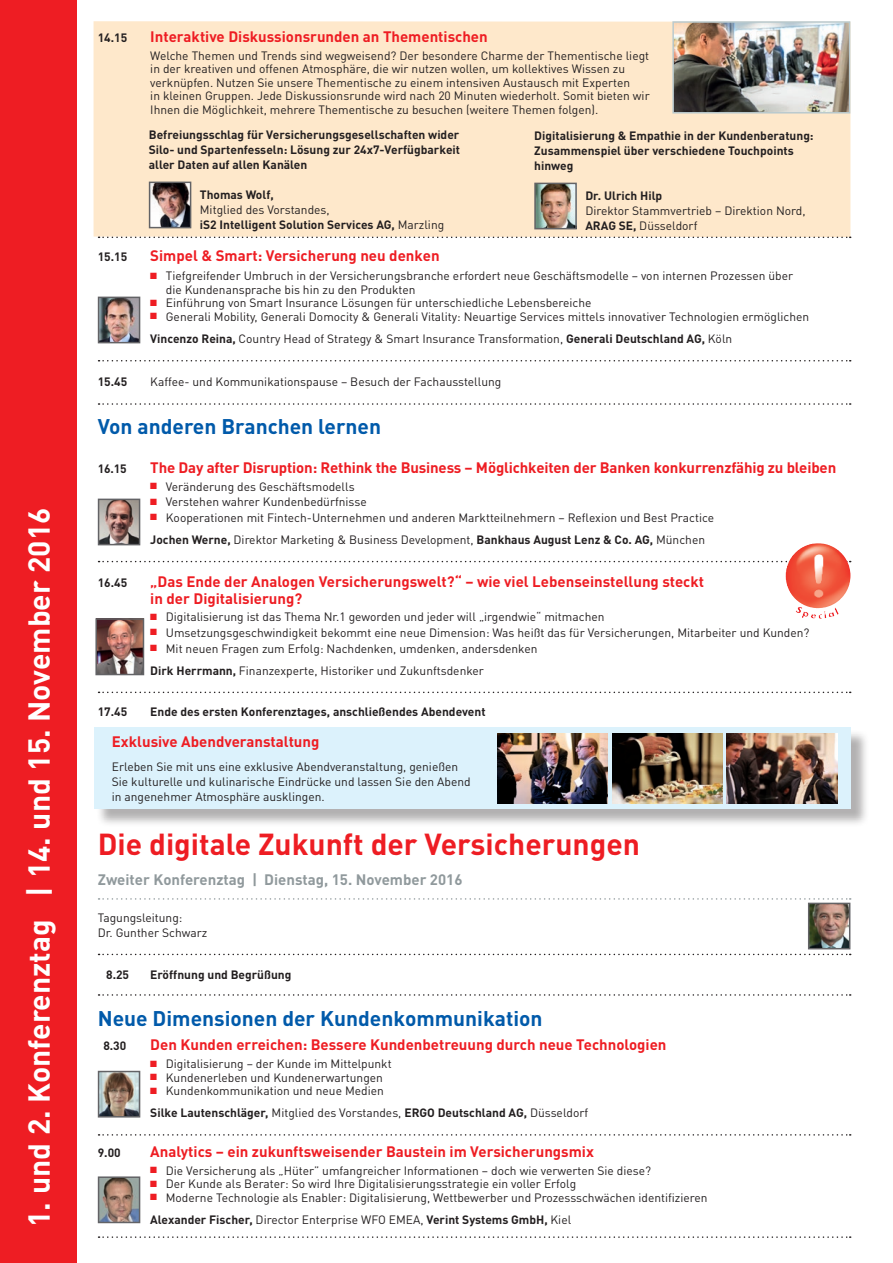
<style>
.page{position:relative;width:893px;height:1263px;background:#fff}
.page>*{position:absolute;margin:0;border:0;box-sizing:border-box;transform-origin:0 0}
.t1{font:700 30px "DINOT";color:#fff}
.t2{font:700 30px "DINOT";color:#ee1d23}
.Programm_Subheadline{font:700 21px "DINOT";color:#015aaa}
.Programm_Subheadline-2{font:700 15px/16.5px "DINOT";color:#ee1d23}
.Programm_Subheadline-3{font:700 15px "DINOT";color:#90999c}
.Programm_Subheadline-4{font:12px/13.5px "DINOT";color:#231f20}
.Programm_Subheadline-5{font:700 12px/15px "DINOT";color:#231f20}
.s1{font-weight:400}
.s2{font-weight:700}
.s3{color:#ee1d23}
</style>
<div class="page">
<div style="left:0;top:0;width:77px;height:1263px;background:#ee1d23"></div>
<div style="left:96px;top:729px;width:773px;height:98px;background:#231f20;opacity:.35"></div>
<div style="left:94px;top:727px;width:756px;height:82px;background:#dcf2fc"></div>
<img style="left:727px;top:733px;width:110px;height:70px">
<img style="left:497px;top:733px;width:111px;height:70px">
<img style="left:612px;top:733px;width:110px;height:70px">
<div style="left:94px;top:21px;width:756px;height:216px;background:#fee8cb"></div>
<svg style="left:99px;top:237px;width:752px;height:1px"></svg>
<svg style="left:99px;top:360px;width:752px;height:1px"></svg>
<svg style="left:99px;top:403px;width:752px;height:2px"></svg>
<svg style="left:99px;top:561px;width:752px;height:1px"></svg>
<svg style="left:99px;top:692px;width:752px;height:1px"></svg>
<img style="left:675px;top:24px;width:172px;height:87px">
<div style="left:672px;top:21px;width:178px;height:93px;border:2px solid #bacace"></div>
<img style="left:786px;top:543px;width:31px;height:61px">
<img style="left:101px;top:300px;width:36px;height:40px">
<div style="left:98px;top:297px;width:42px;height:46px;border:2px solid #636366"></div>
<img style="left:101px;top:502px;width:36px;height:40px">
<div style="left:98px;top:499px;width:42px;height:46px;border:2px solid #636366"></div>
<svg style="left:99px;top:898px;width:752px;height:2px"></svg>
<svg style="left:99px;top:954px;width:752px;height:1px"></svg>
<svg style="left:99px;top:994px;width:752px;height:2px"></svg>
<svg style="left:99px;top:1134px;width:752px;height:1px"></svg>
<svg style="left:99px;top:1236px;width:752px;height:2px"></svg>
<img style="left:811px;top:906px;width:36px;height:40px">
<div style="left:808px;top:903px;width:42px;height:46px;border:2px solid #636366"></div>
<img style="left:152px;top:185px;width:36px;height:40px">
<div style="left:149px;top:182px;width:42px;height:46px;border:2px solid #636366"></div>
<img style="left:537px;top:186px;width:37px;height:40px">
<div style="left:534px;top:183px;width:43px;height:46px;border:2px solid #636366"></div>
<img style="left:98px;top:621px;width:43px;height:51px">
<div style="left:95px;top:618px;width:49px;height:57px;border:2px solid #636366"></div>
<img style="left:101px;top:1074px;width:36px;height:40px">
<div style="left:98px;top:1071px;width:42px;height:46px;border:2px solid #636366"></div>
<img style="left:101px;top:1179px;width:36px;height:41px">
<div style="left:98px;top:1176px;width:42px;height:47px;border:2px solid #636366"></div>
<p class="t1" style="left:18px;top:1227px;width:721px;rotate:-90deg">1. und 2. Konferenztag | 14. und 15. November 2016</p>
<p class="Programm_Subheadline-5" style="left:98px;top:29px;width:31px">14.15</p>
<p class="Programm_Subheadline-2" style="left:150px;top:28px;width:339px">Interaktive Diskussionsrunden an Thementischen</p>
<p class="Programm_Subheadline-4" style="left:150px;top:48px;width:501px">Welche Themen und Trends sind wegweisend? Der besondere Charme der Thementische liegt in der kreativen und offenen Atmosphäre, die wir nutzen wollen, um kollektives Wissen zu verknüpfen. Nutzen Sie unsere Thementische zu einem intensiven Austausch mit Experten<br>in kleinen Gruppen. Jede Diskussionsrunde wird nach 20 Minuten wiederholt. Somit bieten wir Ihnen die Möglichkeit, mehrere Thementische zu besuchen (weitere Themen folgen).</p>
<p class="Programm_Subheadline-5" style="left:149px;top:126px;width:313px;text-align:justify">Befreiungsschlag für Versicherungsgesellschaften wider Silo- und Spartenfesseln: Lösung zur 24x7-Verfügbarkeit aller Daten auf allen Kanälen</p>
<p class="Programm_Subheadline-5" style="left:200px;top:186px;width:246px">Thomas Wolf,<br><span class="s1">Mitglied des Vorstandes,<br></span>iS2 Intelligent Solution Services AG, <span class="s1">Marzling</span></p>
<p class="Programm_Subheadline-5" style="left:534px;top:127px;width:281px">Digitalisierung &amp; Empathie in der Kundenberatung:<br>Zusammenspiel über verschiedene Touchpoints hinweg</p>
<p class="Programm_Subheadline-4" style="left:585px;top:187px;width:222px;line-height:15px"><span class="s2">Dr. Ulrich Hilp<br></span>Direktor Stammvertrieb – Direktion Nord,<br><span class="s2">ARAG SE,</span> Düsseldorf</p>
<p class="Programm_Subheadline-5" style="left:98px;top:248px;width:31px">15.15</p>
<p class="Programm_Subheadline-2" style="left:150px;top:246px;width:291px">Simpel &amp; Smart: Versicherung neu denken</p>
<p class="Programm_Subheadline-4" style="left:166px;top:269px;width:629px;text-indent:-16px"><span class="s3">■</span> Tiefgreifender Umbruch in der Versicherungsbranche erfordert neue Geschäftsmodelle – von internen Prozessen über die Kundenansprache bis hin zu den Produkten</p>
<p class="Programm_Subheadline-4" style="left:150px;top:296px;width:443px"><span class="s3">■</span> Einführung von Smart Insurance Lösungen für unterschiedliche Lebensbereiche</p>
<p class="Programm_Subheadline-4" style="left:150px;top:309px;width:660px"><span class="s3">■</span> Generali Mobility, Generali Domocity &amp; Generali Vitality: Neuartige Services mittels innovativer Technologien ermöglichen</p>
<p class="Programm_Subheadline-4" style="left:150px;top:331px;width:583px"><span class="s2">Vincenzo Reina,</span> Country Head of Strategy &amp; Smart Insurance Transformation, <span class="s2">Generali Deutschland AG,</span> Köln</p>
<p class="Programm_Subheadline-5" style="left:98px;top:374px;width:31px">15.45</p>
<p class="Programm_Subheadline-4" style="left:150px;top:375px;width:353px">Kaffee- und Kommunikationspause – Besuch der Fachausstellung</p>
<p class="Programm_Subheadline" style="left:98px;top:412px;width:285px">Von anderen Branchen lernen</p>
<p class="Programm_Subheadline-5" style="left:98px;top:460px;width:31px">16.15</p>
<p class="Programm_Subheadline-2" style="left:150px;top:458px;width:687px">The Day after Disruption: Rethink the Business – Möglichkeiten der Banken konkurrenzfähig zu bleiben</p>
<p class="Programm_Subheadline-4" style="left:150px;top:479px;width:206px"><span class="s3">■</span> Veränderung des Geschäftsmodells</p>
<p class="Programm_Subheadline-4" style="left:150px;top:495px;width:218px"><span class="s3">■</span> Verstehen wahrer Kundenbedürfnisse</p>
<p class="Programm_Subheadline-4" style="left:150px;top:510px;width:565px"><span class="s3">■</span> Kooperationen mit Fintech-Unternehmen und anderen Marktteilnehmern – Reflexion und Best Practice</p>
<p class="Programm_Subheadline-4" style="left:150px;top:532px;width:556px"><span class="s2">Jochen Werne,</span> Direktor Marketing &amp; Business Development, <span class="s2">Bankhaus August Lenz &amp; Co. AG,</span> München</p>
<p class="Programm_Subheadline-5" style="left:98px;top:575px;width:31px">16.45</p>
<p class="Programm_Subheadline-2" style="left:150px;top:573px;width:555px">„Das Ende der Analogen Versicherungswelt?“ – wie viel Lebenseinstellung steckt in der Digitalisierung?</p>
<p class="Programm_Subheadline-4" style="left:150px;top:610px;width:456px"><span class="s3">■</span> Digitalisierung ist das Thema Nr.1 geworden und jeder will „irgendwie“ mitmachen</p>
<p class="Programm_Subheadline-4" style="left:150px;top:625px;width:661px"><span class="s3">■</span> Umsetzungsgeschwindigkeit bekommt eine neue Dimension: Was heißt das für Versicherungen, Mitarbeiter und Kunden?</p>
<p class="Programm_Subheadline-4" style="left:150px;top:641px;width:389px"><span class="s3">■</span> Mit neuen Fragen zum Erfolg: Nachdenken, umdenken, andersdenken</p>
<p class="Programm_Subheadline-4" style="left:150px;top:663px;width:335px"><span class="s2">Dirk Herrmann,</span> Finanzexperte, Historiker und Zukunftsdenker</p>
<p class="Programm_Subheadline-5" style="left:98px;top:703px;width:31px">17.45</p>
<p class="Programm_Subheadline-5" style="left:150px;top:703px;width:337px">Ende des ersten Konferenztages, anschließendes Abendevent</p>
<p class="Programm_Subheadline-2" style="left:112px;top:733px;width:209px">Exklusive Abendveranstaltung</p>
<p class="Programm_Subheadline-4" style="left:112px;top:758px;width:360px;line-height:15px">Erleben Sie mit uns eine exklusive Abendveranstaltung, genießen<br>Sie kulturelle und kulinarische Eindrücke und lassen Sie den Abend in angenehmer Atmosphäre ausklingen.</p>
<p class="t2" style="left:98px;top:824px;width:544px">Die digitale Zukunft der Versicherungen</p>
<p class="Programm_Subheadline-3" style="left:98px;top:870px;width:366px">Zweiter Konferenztag | Dienstag, 15. November 2016</p>
<p class="Programm_Subheadline-4" style="left:98px;top:910px;width:86px">Tagungsleitung:</p>
<p class="Programm_Subheadline-4" style="left:98px;top:925px;width:111px">Dr. Gunther Schwarz</p>
<p class="Programm_Subheadline-5" style="left:106px;top:967px;width:24px">8.25</p>
<p class="Programm_Subheadline-5" style="left:150px;top:967px;width:143px">Eröffnung und Begrüßung</p>
<p class="Programm_Subheadline" style="left:98px;top:1004px;width:446px">Neue Dimensionen der Kundenkommunikation</p>
<p class="Programm_Subheadline-5" style="left:103px;top:1038px;width:24px">8.30</p>
<p class="Programm_Subheadline-2" style="left:150px;top:1036px;width:518px">Den Kunden erreichen: Bessere Kundenbetreuung durch neue Technologien</p>
<p class="Programm_Subheadline-4" style="left:150px;top:1056px;width:243px"><span class="s3">■</span> Digitalisierung – der Kunde im Mittelpunkt</p>
<p class="Programm_Subheadline-4" style="left:150px;top:1070px;width:234px"><span class="s3">■</span> Kundenerleben und Kundenerwartungen</p>
<p class="Programm_Subheadline-4" style="left:150px;top:1083px;width:235px"><span class="s3">■</span> Kundenkommunikation und neue Medien</p>
<p class="Programm_Subheadline-5" style="left:150px;top:1105px;width:439px">Silke Lautenschläger, <span class="s1">Mitglied des Vorstandes,</span> ERGO Deutschland AG, <span class="s1">Düsseldorf</span></p>
<p class="Programm_Subheadline-5" style="left:98px;top:1144px;width:24px">9.00</p>
<p class="Programm_Subheadline-2" style="left:150px;top:1142px;width:445px">Analytics – ein zukunftsweisender Baustein im Versicherungsmix</p>
<p class="Programm_Subheadline-4" style="left:150px;top:1163px;width:502px"><span class="s3">■</span> Die Versicherung als „Hüter” umfangreicher Informationen – doch wie verwerten Sie diese?</p>
<p class="Programm_Subheadline-4" style="left:150px;top:1176px;width:427px"><span class="s3">■</span> Der Kunde als Berater: So wird Ihre Digitalisierungsstrategie ein voller Erfolg</p>
<p class="Programm_Subheadline-4" style="left:150px;top:1190px;width:559px"><span class="s3">■</span> Moderne Technologie als Enabler: Digitalisierung, Wettbewerber und Prozessschwächen identifizieren</p>
<p class="Programm_Subheadline-5" style="left:150px;top:1211px;width:422px">Alexander Fischer, <span class="s1">Director Enterprise WFO EMEA,</span> Verint Systems GmbH, <span class="s1">Kiel</span></p>
</div>
